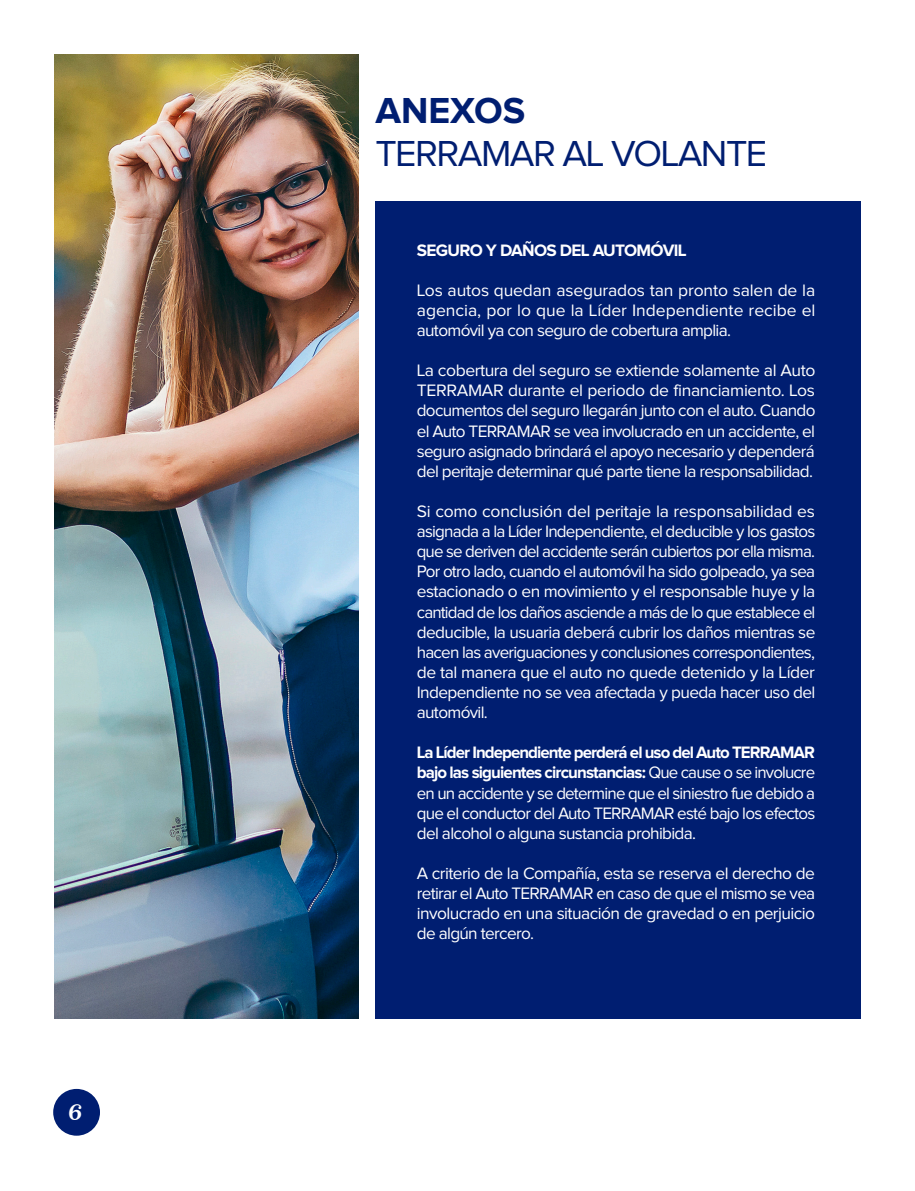
<style>
.page{position:relative;width:915px;height:1191px;background:#fff}
.page>*{position:absolute;margin:0;border:0;box-sizing:border-box;transform-origin:0 0}
.t1{font:37.5px "Proxima Nova";letter-spacing:-.04em;color:#001e71}
.t2{font:700 37.5px "Proxima Nova";color:#001e71}
.t3{font:22.5px "Century 751 BT Bold Italic B";color:#fff}
.t4{font:17.1px/20.1px "Proxima Nova";letter-spacing:-.04em;color:#fff;text-align:justify}
.t5{font:700 17.1px "Proxima Nova";letter-spacing:-.04em;color:#fff}
.s1{font-weight:700}
</style>
<div class="page">
<div style="left:53px;top:1089px;width:47px;height:46px;background:#001e71;border-radius:50%"></div>
<img style="left:54px;top:54px;width:305px;height:964px">
<div style="left:375px;top:202px;width:485px;height:816px;background:#001e71"></div>
<h2 class="t3" style="left:68px;top:1097px;width:15px">6</h2>
<p class="t2" style="left:375px;top:89px;width:151px">ANEXOS</p>
<p class="t1" style="left:375px;top:133px;width:393px">TERRAMAR AL VOLANTE</p>
<p class="t5" style="left:416px;top:240px;width:271px">SEGURO Y DAÑOS DEL AUTOMÓVIL</p>
<p class="t4" style="left:416px;top:280px;width:400px">Los autos quedan asegurados tan pronto salen de la agencia, por lo que la Líder Independiente recibe el automóvil ya con seguro de cobertura amplia.</p>
<p class="t4" style="left:416px;top:360px;width:400px">La cobertura del seguro se extiende solamente al Auto TERRAMAR durante el periodo de financiamiento. Los documentos del seguro llegarán junto con el auto. Cuando el Auto TERRAMAR se vea involucrado en un accidente, el seguro asignado brindará el apoyo necesario y dependerá del peritaje determinar qué parte tiene la responsabilidad.</p>
<p class="t4" style="left:416px;top:501px;width:400px">Si como conclusión del peritaje la responsabilidad es asignada a la Líder Independiente, el deducible y los gastos que se deriven del accidente serán cubiertos por ella misma.</p>
<p class="t4" style="left:416px;top:561px;width:400px">Por otro lado, cuando el automóvil ha sido golpeado, ya sea estacionado o en movimiento y el responsable huye y la cantidad de los daños asciende a más de lo que establece el</p>
<p class="t4" style="left:416px;top:621px;width:400px">deducible, la usuaria deberá cubrir los daños mientras se hacen las averiguaciones y conclusiones correspondientes, de tal manera que el auto no quede detenido y la Líder Independiente no se vea afectada y pueda hacer uso del automóvil.</p>
<p class="t4" style="left:416px;top:742px;width:400px"><span class="s1">La Líder Independiente perderá el uso del Auto TERRAMAR bajo las siguientes circunstancias:</span> Que cause o se involucre en un accidente y se determine que el siniestro fue debido a que el conductor del Auto TERRAMAR esté bajo los efectos del alcohol o alguna sustancia prohibida.</p>
<p class="t4" style="left:416px;top:863px;width:400px">A criterio de la Compañía, esta se reserva el derecho de retirar el Auto TERRAMAR en caso de que el mismo se vea involucrado en una situación de gravedad o en perjuicio de algún tercero.</p>
</div>
